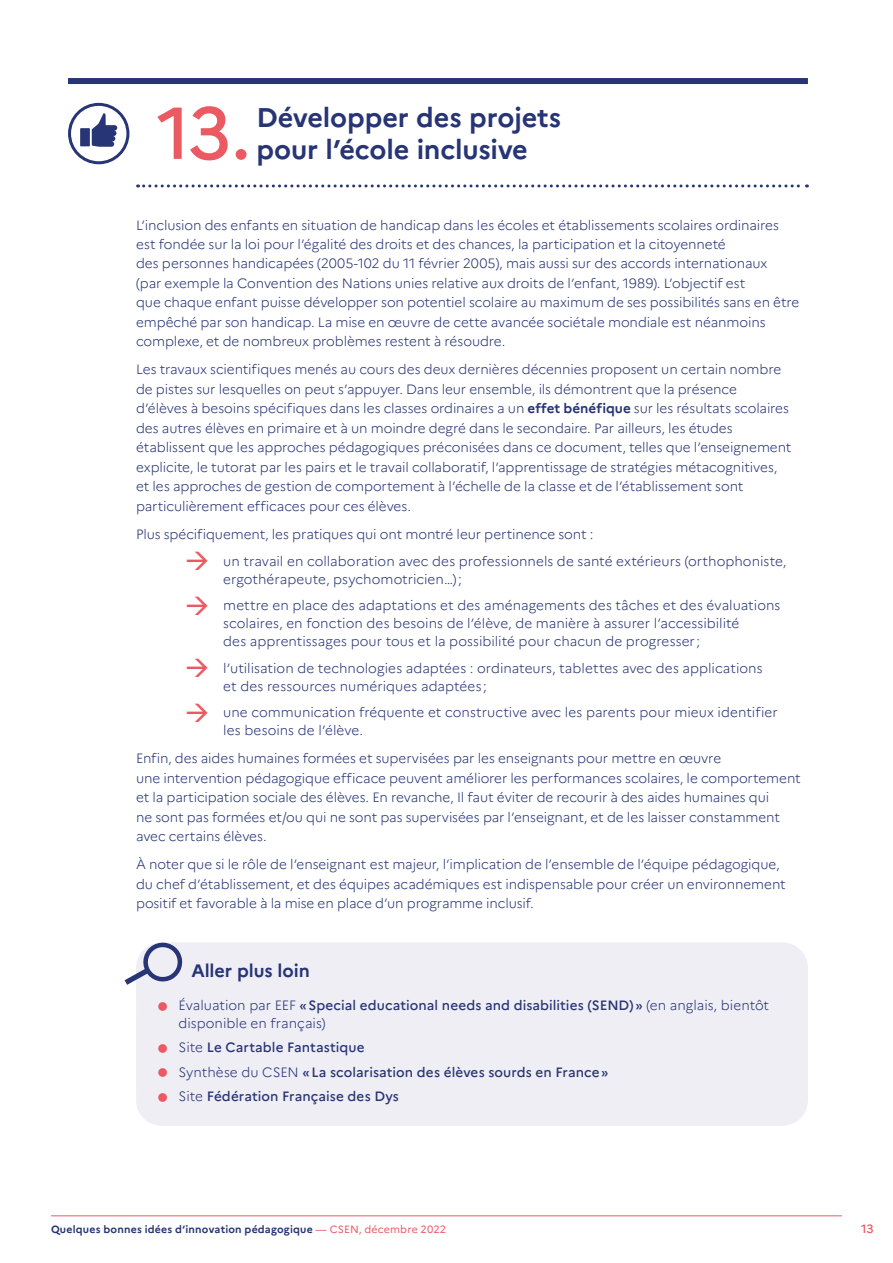
<style>
.page{position:relative;width:893px;height:1263px;background:#fff}
.page>*{position:absolute;margin:0;border:0;box-sizing:border-box;transform-origin:0 0}
.t1{font:500 73.35px "Marianne";color:#eb5a63}
.t2{font:700 27px/32.4px "Marianne";letter-spacing:-.005em;color:#273475}
.t3{font:700 18px "Marianne";letter-spacing:-.005em;color:#273475}
.t4{font:300 13.5px/19.5px "Marianne";letter-spacing:-.005em;color:#273475}
.t5{font:500 13.5px "Marianne";letter-spacing:.005em;color:#273475}
.t6{font:500 12px "Marianne";color:#eb5a63}
.t7{font:700 10.5px "Marianne";letter-spacing:.02em;color:#273475}
.s1{font-weight:700}
.s2{color:#eb5a63}
.s3{font-weight:500}
.s4{font-weight:300}
.s5{font-weight:400;color:#eb5a63}
</style>
<div class="page">
<hr style="left:51px;top:1215px;width:791px;height:1px;background:#eb5a63">
<div style="left:68px;top:78px;width:740px;height:6px;background:#273475"></div>
<svg style="left:138px;top:184px;width:669px;height:3px"></svg>
<div style="left:136px;top:942px;width:672px;height:74px;background:#efeef5;border-radius:26px"></div>
<svg style="left:136px;top:996px;width:672px;height:25px"></svg>
<div style="left:136px;top:1021px;width:672px;height:105px;background:#efeef5"></div>
<svg style="left:70px;top:104px;width:58px;height:59px"></svg>
<div style="left:68px;top:103px;width:61px;height:61px;border:3px solid #273475;border-radius:50%"></div>
<svg style="left:80px;top:113px;width:37px;height:34px"></svg>
<svg style="left:125px;top:942px;width:58px;height:43px"></svg>
<h1 class="t1" style="left:157px;top:88px;width:95px">13.</h1>
<h2 class="t2" style="left:256px;top:101px;width:306px">Développer des projets pour l’école inclusive</h2>
<p class="t4" style="left:136px;top:215px;width:665px">L’inclusion des enfants en situation de handicap dans les écoles et établissements scolaires ordinaires est fondée sur la loi pour l’égalité des droits et des chances, la participation et la citoyenneté<br>des personnes handicapées (2005-102 du 11 février 2005), mais aussi sur des accords internationaux<br>(par exemple la Convention des Nations unies relative aux droits de l’enfant, 1989). L’objectif est<br>que chaque enfant puisse développer son potentiel scolaire au maximum de ses possibilités sans en être empêché par son handicap. La mise en œuvre de cette avancée sociétale mondiale est néanmoins complexe, et de nombreux problèmes restent à résoudre.</p>
<p class="t4" style="left:136px;top:360px;width:657px">Les travaux scientifiques menés au cours des deux dernières décennies proposent un certain nombre de pistes sur lesquelles on peut s’appuyer. Dans leur ensemble, ils démontrent que la présence d’élèves à besoins spécifiques dans les classes ordinaires a un <span class="s1">effet bénéfique</span> sur les résultats scolaires des autres élèves en primaire et à un moindre degré dans le secondaire. Par ailleurs, les études établissent que les approches pédagogiques préconisées dans ce document, telles que l’enseignement explicite, le tutorat par les pairs et le travail collaboratif, l’apprentissage de stratégies métacognitives, et les approches de gestion de comportement à l’échelle de la classe et de l’établissement sont particulièrement efficaces pour ces élèves.</p>
<p class="t4" style="left:136px;top:524px;width:459px">Plus spécifiquement, les pratiques qui ont montré leur pertinence sont :</p>
<p class="t4" style="left:223px;top:552px;width:565px;line-height:18px;text-indent:-38px"><span class="s2">→</span> un travail en collaboration avec des professionnels de santé extérieurs (orthophoniste, ergothérapeute, psychomotricien…);</p>
<p class="t4" style="left:223px;top:596px;width:559px;line-height:18px;text-indent:-38px"><span class="s2">→</span> mettre en place des adaptations et des aménagements des tâches et des évaluations scolaires, en fonction des besoins de l’élève, de manière à assurer l’accessibilité<br>des apprentissages pour tous et la possibilité pour chacun de progresser;</p>
<p class="t4" style="left:223px;top:659px;width:541px;line-height:18px;text-indent:-38px"><span class="s2">→</span> l’utilisation de technologies adaptées : ordinateurs, tablettes avec des applications et des ressources numériques adaptées ;</p>
<p class="t4" style="left:223px;top:703px;width:556px;line-height:18px;text-indent:-38px"><span class="s2">→</span> une communication fréquente et constructive avec les parents pour mieux identifier les besoins de l’élève.</p>
<p class="t4" style="left:136px;top:748px;width:666px">Enfin, des aides humaines formées et supervisées par les enseignants pour mettre en œuvre<br>une intervention pédagogique efficace peuvent améliorer les performances scolaires, le comportement et la participation sociale des élèves. En revanche, Il faut éviter de recourir à des aides humaines qui<br>ne sont pas formées et/ou qui ne sont pas supervisées par l’enseignant, et de les laisser constamment avec certains élèves.</p>
<p class="t4" style="left:136px;top:854px;width:651px">À noter que si le rôle de l’enseignant est majeur, l’implication de l’ensemble de l’équipe pédagogique, du chef d’établissement, et des équipes académiques est indispensable pour créer un environnement positif et favorable à la mise en place d’un programme inclusif.</p>
<h3 class="t3" style="left:191px;top:960px;width:120px">Aller plus loin</h3>
<p class="t4" style="left:179px;top:996px;width:592px;line-height:18px;text-indent:-21px"><span class="s2">●</span> Évaluation par EEF <span class="s3">«Special educational needs and disabilities (SEND)»</span> (en anglais, bientôt disponible en français)</p>
<p class="t5" style="left:157px;top:1039px;width:209px"><span class="s2">●</span> <span class="s4">Site</span> Le Cartable Fantastique</p>
<p class="t5" style="left:157px;top:1064px;width:453px"><span class="s2">●</span> <span class="s4">Synthèse du CSEN</span> «La scolarisation des élèves sourds en France»</p>
<p class="t5" style="left:157px;top:1088px;width:243px"><span class="s2">●</span> <span class="s4">Site</span> Fédération Française des Dys</p>
<p class="t7" style="left:51px;top:1223px;width:397px">Quelques bonnes idées d’innovation pédagogique <span class="s5">— CSEN, décembre 2022</span></p>
<p class="t6" style="left:861px;top:1221px;width:14px">13</p>
</div>
